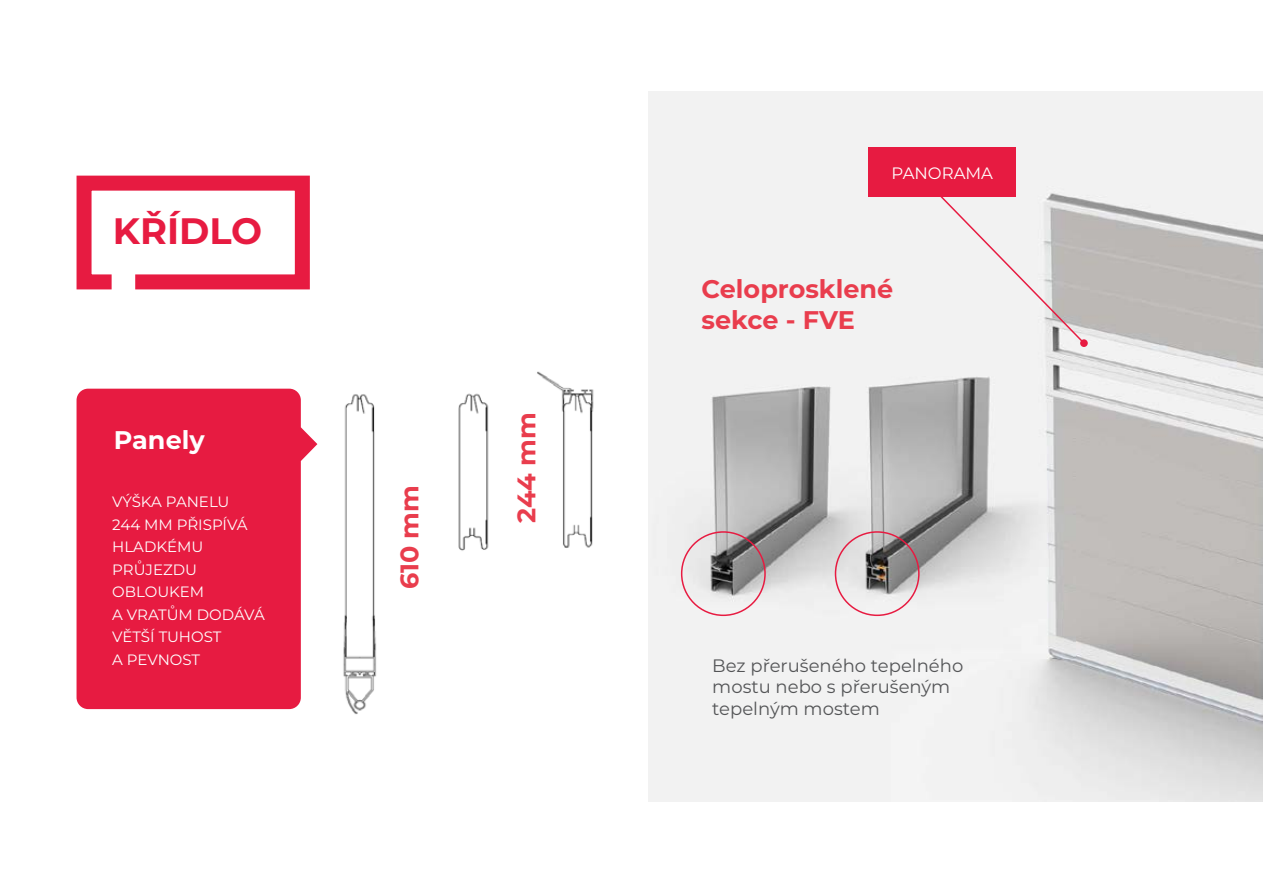
<style>
.page{position:relative;width:1263px;height:893px;background:#fff}
.page>*{position:absolute;margin:0;border:0;box-sizing:border-box;transform-origin:0 0}
.t1{font:700 36.75px "Montserrat";color:#e71b41}
.t2{font:700 25.5px "Montserrat";color:#e93d4d}
.t3{font:700 25.5px "Montserrat";color:#fff}
.t4{font:18px "Montserrat";color:#545557}
.t5{font:16.5px "Montserrat";color:#fff}
.t6{font:15px/22.5px "Montserrat";color:#fff}
</style>
<div class="page">
<div style="left:648px;top:91px;width:615px;height:710px;background:#f2f2f2"></div>
<img style="left:1034px;top:200px;width:229px;height:601px">
<img style="left:343px;top:371px;width:251px;height:344px">
<img style="left:680px;top:359px;width:396px;height:299px">
<div style="left:77px;top:389px;width:240px;height:320px;background:#e71b41"></div>
<div style="left:868px;top:147px;width:148px;height:50px;background:#e71b41"></div>
<svg style="left:76px;top:175px;width:234px;height:115px"></svg>
<svg style="left:1080px;top:339px;width:8px;height:8px"></svg>
<svg style="left:940px;top:193px;width:146px;height:152px"></svg>
<div style="left:681px;top:531px;width:85px;height:85px;border:2px solid #e71b41;border-radius:50%"></div>
<div style="left:835px;top:531px;width:85px;height:85px;border:2px solid #e71b41;border-radius:50%"></div>
<p class="t1" style="left:113px;top:204px;width:151px">KŘÍDLO</p>
<p class="t3" style="left:114px;top:421px;width:92px">Panely</p>
<p class="t6" style="left:112px;top:490px;width:119px">VÝŠKA PANELU</p>
<p class="t6" style="left:112px;top:513px;width:137px">244 MM PŘISPÍVÁ</p>
<p class="t6" style="left:112px;top:535px;width:93px">HLADKÉMU</p>
<p class="t6" style="left:112px;top:558px;width:86px">PRŮJEZDU</p>
<p class="t6" style="left:112px;top:580px;width:94px">OBLOUKEM</p>
<p class="t6" style="left:112px;top:603px;width:154px">A VRATŮM DODÁVÁ</p>
<p class="t6" style="left:112px;top:625px;width:111px">VĚTŠÍ TUHOST<br>A PEVNOST</p>
<p class="t2" style="left:391px;top:589px;width:106px;rotate:-90deg">610 mm</p>
<p class="t2" style="left:508px;top:523px;width:112px;rotate:-90deg">244 mm</p>
<p class="t5" style="left:891px;top:161px;width:103px">PANORAMA</p>
<p class="t2" style="left:702px;top:271px;width:193px">Celoprosklené</p>
<p class="t2" style="left:702px;top:301px;width:155px">sekce - FVE</p>
<p class="t4" style="left:712px;top:653px;width:253px">Bez přerušeného tepelného</p>
<p class="t4" style="left:712px;top:674px;width:240px">mostu nebo s přerušeným</p>
<p class="t4" style="left:712px;top:696px;width:169px">tepelným mostem</p>
</div>
